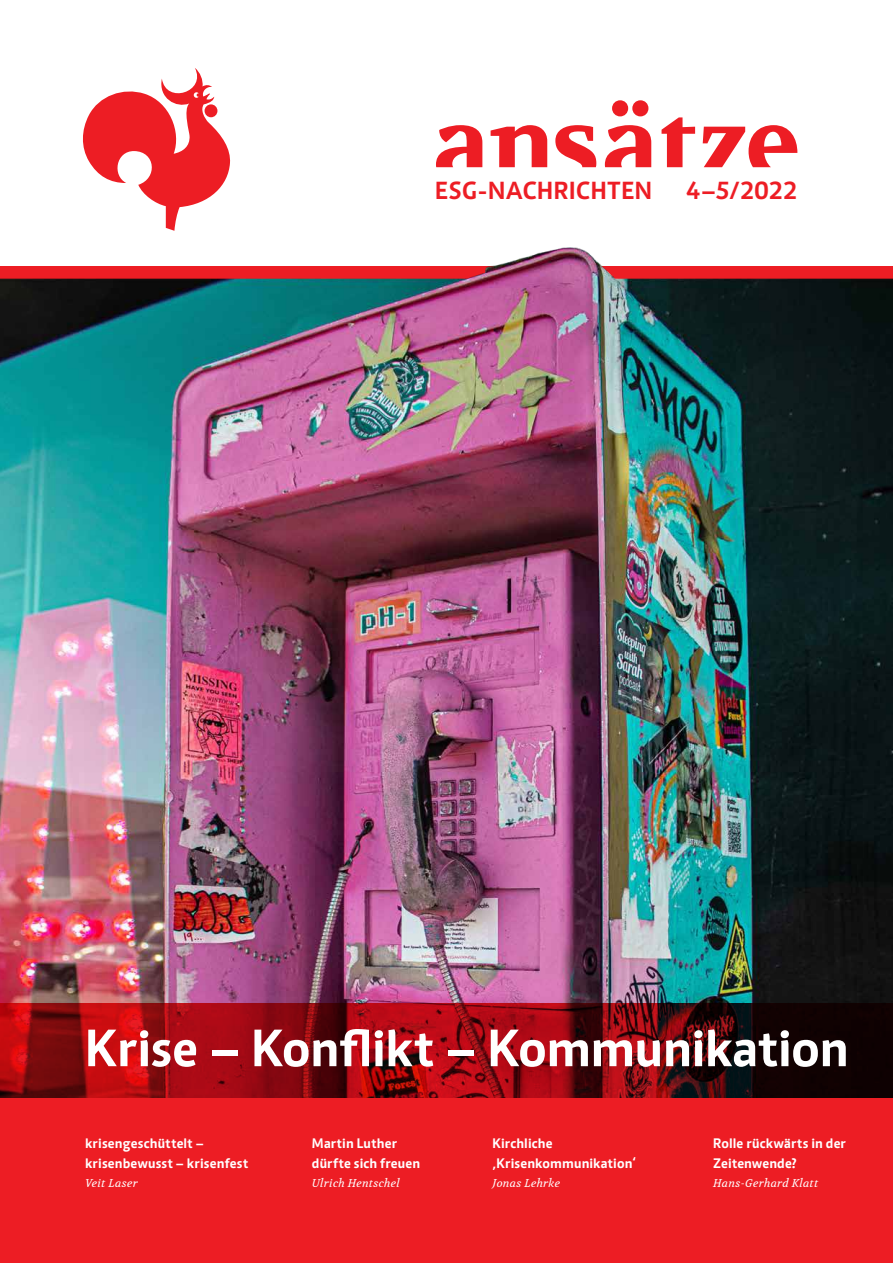
<style>
.page{position:relative;width:893px;height:1263px;background:#fff}
.page>*{position:absolute;margin:0;border:0;box-sizing:border-box;transform-origin:0 0}
.t1{font:700 54px "Caput";letter-spacing:-.01em;color:#fff}
.t2{font:700 25.5px "Caput";letter-spacing:.025em;color:#ed1d24}
.t3{font:700 14.25px/19.5px "Caput";letter-spacing:.01em;color:#fff}
.t4{font:italic 11.25px "Volkhov";letter-spacing:.02em;color:#fff}
</style>
<div class="page">
<img style="left:0;top:247px;width:893px;height:756px">
<svg style="left:0;top:1003px;width:893px;height:260px;background:#c1151c"></svg>
<svg style="left:436px;top:100px;width:361px;height:67px"></svg>
<svg style="left:83px;top:68px;width:148px;height:163px"></svg>
<h2 class="t2" style="left:435px;top:175px;width:218px">ESG-NACHRICHTEN</h2>
<h2 class="t2" style="left:686px;top:175px;width:113px">4–5/2022</h2>
<h1 class="t1" style="left:85px;top:1015px;width:765px">Krise – Konflikt – Kommunikation</h1>
<p class="t3" style="left:85px;top:1134px;width:165px">krisengeschüttelt – krisenbewusst – krisenfest</p>
<p class="t4" style="left:85px;top:1176px;width:54px">Veit Laser</p>
<p class="t3" style="left:312px;top:1134px;width:110px">Martin Luther dürfte sich freuen</p>
<p class="t4" style="left:312px;top:1176px;width:89px">Ulrich Hentschel</p>
<p class="t3" style="left:493px;top:1134px;width:145px">Kirchliche ‚Krisenkommunikation‘</p>
<p class="t4" style="left:493px;top:1176px;width:69px">Jonas Lehrke</p>
<p class="t3" style="left:713px;top:1134px;width:134px">Rolle rückwärts in der<br>Zeitenwende?</p>
<p class="t4" style="left:713px;top:1176px;width:107px">Hans-Gerhard Klatt</p>
</div>
